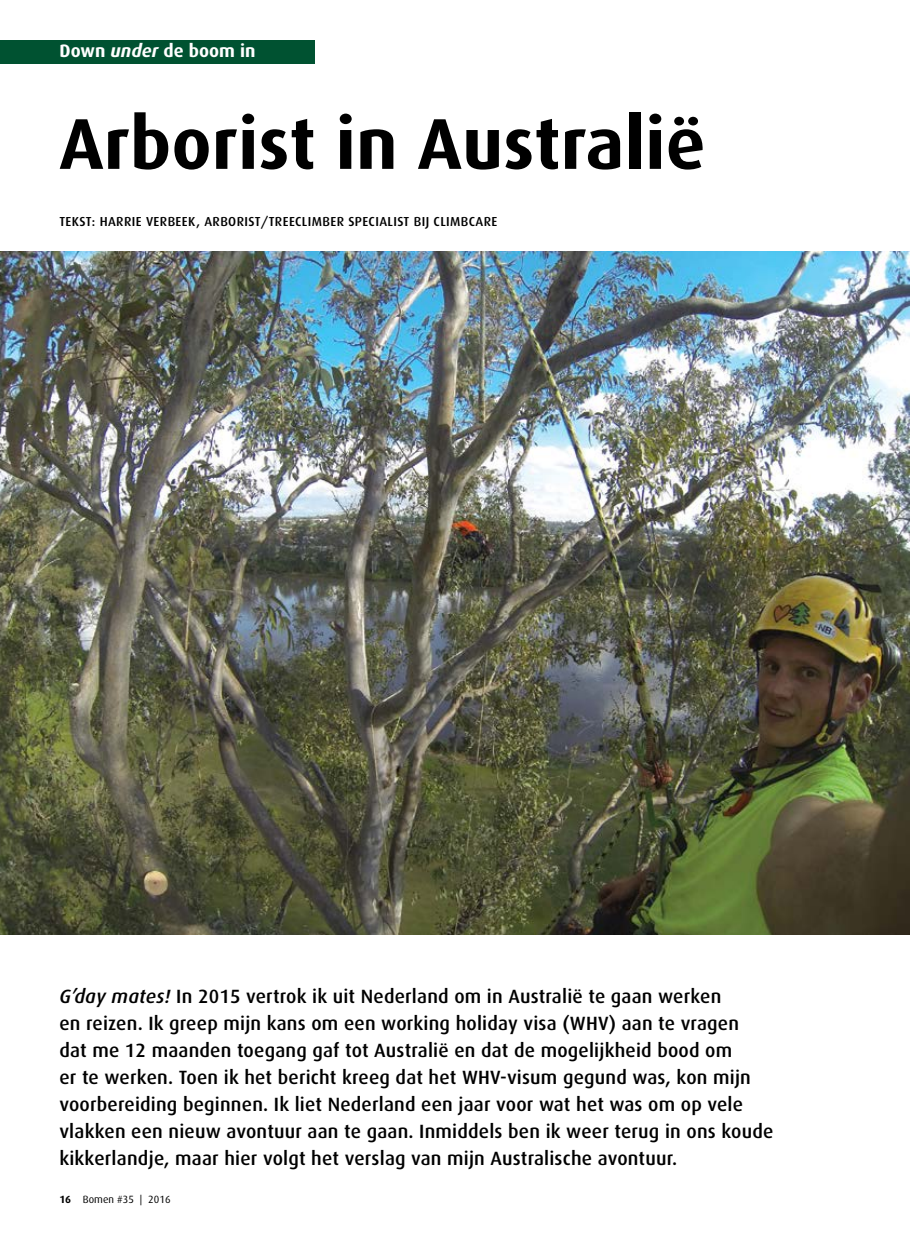
<style>
.page{position:relative;width:910px;height:1234px;background:#fff}
.page>*{position:absolute;margin:0;border:0;box-sizing:border-box;transform-origin:0 0}
.t1{font:700 72px "Dax";letter-spacing:.005em;color:#000}
.t2{font:500 19.2px/27px "Dax";letter-spacing:.01em;color:#000}
.t3{font:700 18px "Dax";letter-spacing:.005em;color:#fff}
.t4{font:500 13.05px "Dax";letter-spacing:.03em;color:#000}
.t5{font:10.5px "Dax";letter-spacing:.005em;color:#000}
.s1{font-style:italic}
.s2{font-weight:700}
</style>
<div class="page">
<div style="left:0;top:40px;width:315px;height:24px;background:#005231"></div>
<img style="left:0;top:252px;width:910px;height:682px">
<p class="t3" style="left:60px;top:41px;width:198px">Down <span class="s1">under</span> de boom in</p>
<h1 class="t1" style="left:59px;top:103px;width:647px">Arborist in Australië</h1>
<p class="t4" style="left:59px;top:214px;width:439px">TEKST: HARRIE VERBEEK, ARBORIST/TREECLIMBER SPECIALIST BIJ CLIMBCARE</p>
<p class="t2" style="left:59px;top:982px;width:716px"><span class="s1">G’day mates!</span> In 2015 vertrok ik uit Nederland om in Australië te gaan werken<br>en reizen. Ik greep mijn kans om een working holiday visa (WHV) aan te vragen<br>dat me 12 maanden toegang gaf tot Australië en dat de mogelijkheid bood om<br>er te werken. Toen ik het bericht kreeg dat het WHV-visum gegund was, kon mijn voorbereiding beginnen. Ik liet Nederland een jaar voor wat het was om op vele vlakken een nieuw avontuur aan te gaan. Inmiddels ben ik weer terug in ons koude kikkerlandje, maar hier volgt het verslag van mijn Australische avontuur.</p>
<p class="t5" style="left:60px;top:1193px;width:113px"><span class="s2">16</span> Bomen #35 | 2016</p>
</div>
